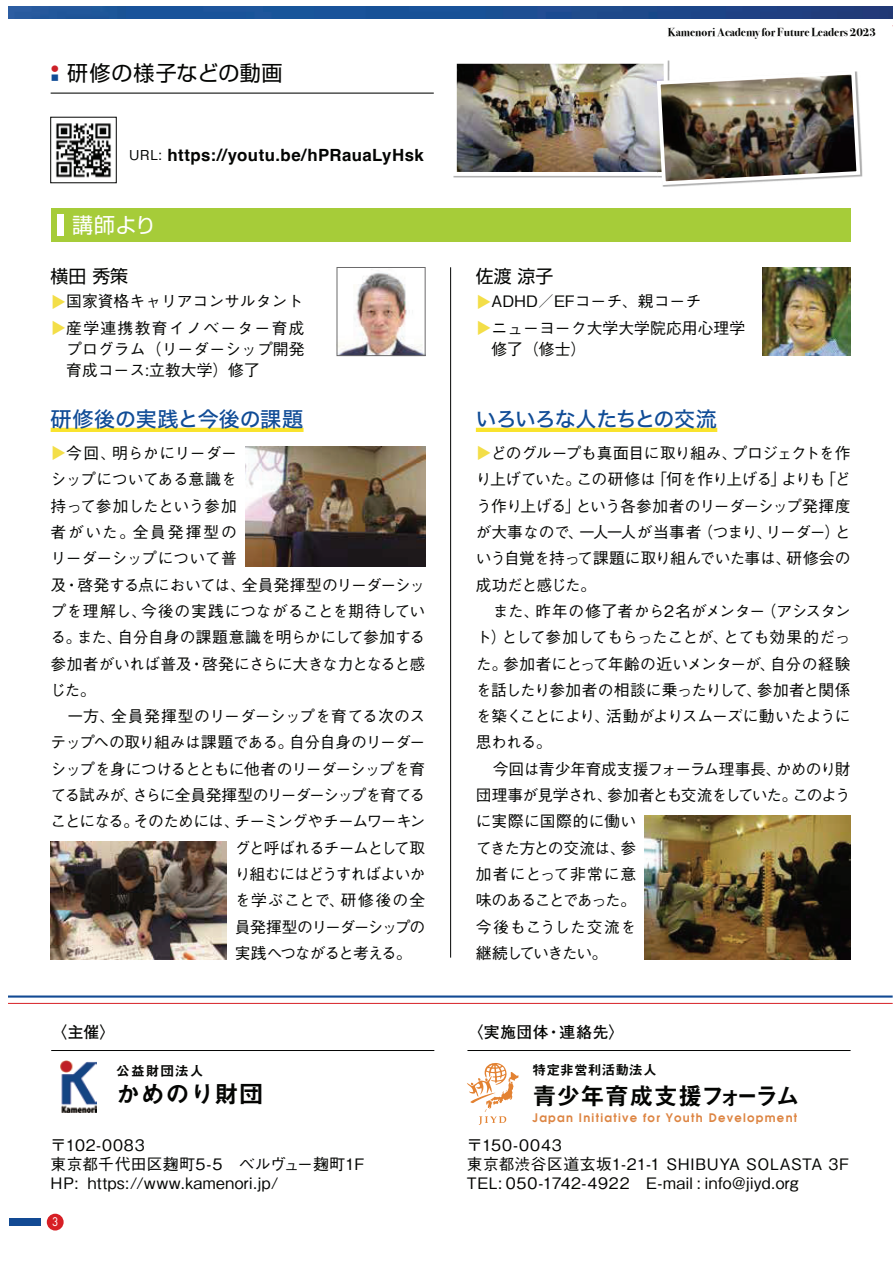
<style>
.page{position:relative;width:893px;height:1263px;background:#fff}
.page>*{position:absolute;margin:0;border:0;box-sizing:border-box;transform-origin:0 0}
.t1{font:24.15px "Midashi Go Pro MB31 90 msp RKSJ H";letter-spacing:-.01em;color:#040503}
.t2{font:24.15px "Midashi Go Pro MB31 90 msp RKSJ H";letter-spacing:.01em;color:#040503}
.t3{font:21px "Hira Kaku Std W5 90 msp RKSJ H";letter-spacing:-.015em;color:#104c96}
.t4{font:21px "Hira Kaku Std W5 90 msp RKSJ H";letter-spacing:-.045em;color:#104c96}
.t5{font:21px "Shin Go Pro Regular 90 msp RKSJ H";letter-spacing:.025em;color:#040503}
.t6{font:21px "Shin Go Pro Regular 90 msp RKSJ H";color:#fff}
.t7{font:17.85px "Shin Go Pro Regular 90 msp RKSJ H";color:#040503}
.t8{font:700 16.8px "Helvetica";letter-spacing:.025em;color:#040503}
.t9{font:15.75px/26.2px "Gothic BBB Pro Medium 90 msp RKSJ H";letter-spacing:-.015em;color:#040503;text-align:justify}
.t10{font:15.75px/18.9px "Gothic BBB Pro Medium 90 msp RKSJ H";letter-spacing:.025em;color:#040503}
.t11{font:15.75px/26.2px "Gothic BBB Pro Medium 90 msp RKSJ H";letter-spacing:-.04em;color:#040503}
.t12{font:15.75px "Gothic BBB Pro Medium 90 msp RKSJ H";letter-spacing:-.055em;color:#040503}
.t13{font:15.75px "Gothic BBB Pro Medium 90 msp RKSJ H";letter-spacing:-.065em;color:#040503}
.t14{font:15.75px "Gothic BBB Pro Medium 90 msp RKSJ H";letter-spacing:-.035em;color:#040503}
.t15{font:15.75px "Gothic BBB Pro Medium 90 msp RKSJ H";letter-spacing:-.07em;color:#040503}
.t16{font:15.75px/21px "Gothic BBB Pro Medium 90 msp RKSJ H";letter-spacing:.005em;color:#040503}
.t17{font:15.75px "Futo Go B101 Pr 5 Bold 90 msp RKSJ H";letter-spacing:.04em;color:#040503}
.t18{font:15.75px "Gothic BBB Pro Medium 90 msp RKSJ H";letter-spacing:-.075em;color:#040503}
.t19{font:15.75px "Gothic BBB Pro Medium 90 msp RKSJ H";letter-spacing:-.085em;color:#040503}
.t20{font:15.75px "Gothic BBB Pro Medium 90 msp RKSJ H";letter-spacing:.07em;color:#040503}
.t21{font:15.75px "Hira Kaku Std W3 90 msp RKSJ H";color:#f3de48}
.t22{font:13.65px "Midashi Go Pro MB31 90 msp RKSJ H";letter-spacing:.01em;color:#040503}
.t23{font:700 11.55px "Bodoni Svty Two ITCTT";color:#040503}
.t24{font:600 11.55px "Avant Garde";letter-spacing:.11em;color:#dd8543}
.t25{font:11.55px "Futura";color:#fff;scale:.9 1}
.t26{font:7.35px "Shin Go Pro Regular 90 msp RKSJ H";color:#cc2028}
.s1{color:#104c96}
.s2{font-family:"Gothic BBB Pro Medium 90 msp RKSJ H";font-weight:400;font-size:13.65px}
</style>
<div class="page">
<img style="left:9px;top:6px;width:884px;height:13px">
<hr style="left:51px;top:428px;width:253px;height:4px;background:#f9e32c">
<hr style="left:476px;top:428px;width:241px;height:4px;background:#f9e32c">
<hr style="left:9px;top:1003px;width:884px;height:1px;background:#d71f25">
<hr style="left:9px;top:996px;width:884px;height:2px;background:#124a93">
<svg style="left:467px;top:1063px;width:51px;height:62px"></svg>
<hr style="left:467px;top:1050px;width:383px;height:1px;background:#040504">
<img style="left:61px;top:1060px;width:35px;height:52px">
<hr style="left:51px;top:1050px;width:383px;height:1px;background:#040504">
<div style="left:51px;top:208px;width:799px;height:34px;background:#a6cc39"></div>
<div style="left:57px;top:215px;width:6px;height:21px;background:#fff"></div>
<hr style="left:51px;top:93px;width:383px;height:1px;background:#040504">
<img style="left:453px;top:60px;width:409px;height:127px">
<img style="left:56px;top:123px;width:55px;height:55px">
<div style="left:47px;top:1214px;width:17px;height:17px;background:#d71f25;border-radius:50%"></div>
<div style="left:9px;top:1219px;width:32px;height:7px;background:#124a93"></div>
<img style="left:762px;top:267px;width:88px;height:88px">
<img style="left:339px;top:269px;width:84px;height:85px">
<div style="left:337px;top:267px;width:88px;height:89px;border:1px solid #6b6a6b"></div>
<img style="left:51px;top:842px;width:175px;height:117px">
<img style="left:245px;top:446px;width:180px;height:120px">
<hr style="left:450px;top:267px;width:1px;height:691px;background:#040504">
<img style="left:644px;top:816px;width:206px;height:143px">
<p class="t26" style="left:58px;top:65px;width:18px;rotate:90deg">●<span class="s1">■</span></p>
<h2 class="t5" style="left:67px;top:65px;width:217px">研修の様子などの動画</h2>
<p class="t8" style="left:129px;top:148px;width:296px"><span class="s2">URL:</span> https://youtu.be/hPRauaLyHsk</p>
<h2 class="t6" style="left:72px;top:217px;width:86px">講師より</h2>
<p class="t7" style="left:51px;top:270px;width:79px">横田 秀策</p>
<p class="t21" style="left:64px;top:294px;width:17px;rotate:90deg">▲</p>
<p class="t9" style="left:66px;top:291px;width:238px">国家資格キャリアコンサルタント</p>
<p class="t21" style="left:64px;top:320px;width:17px;rotate:90deg">▲</p>
<p class="t9" style="left:66px;top:319px;width:240px;line-height:21px">産学連携教育イノベーター育成プログラム（リーダーシップ開発育成コース:立教大学）修了</p>
<h2 class="t3" style="left:51px;top:411px;width:254px">研修後の実践と今後の課題</h2>
<p class="t21" style="left:64px;top:445px;width:17px;rotate:90deg">▲</p>
<p class="t9" style="left:51px;top:442px;width:376px;text-align:left;text-indent:16px">今回、明らかにリーダー<br>シップについてある意識を<br>持って参加したという参加<br>者がいた。全員発揮型の<br>リーダーシップについて普<br>及・啓発する点においては、全員発揮型のリーダーシップを理解し、今後の実践につながることを期待している。また、自分自身の課題意識を明らかにして参加する参加者がいれば普及・啓発にさらに大きな力となると感じた。</p>
<p class="t9" style="left:67px;top:705px;width:359px">一方、全員発揮型のリーダーシップを育てる次のス</p>
<p class="t14" style="left:51px;top:737px;width:376px">テップへの取り組みは課題である。自分自身のリーダー</p>
<p class="t12" style="left:51px;top:763px;width:376px">シップを身につけるとともに他者のリーダーシップを育</p>
<p class="t13" style="left:51px;top:789px;width:376px">てる試みが、さらに全員発揮型のリーダーシップを育てる</p>
<p class="t12" style="left:51px;top:816px;width:376px">ことになる。そのためには、チーミングやチームワーキン</p>
<p class="t18" style="left:235px;top:842px;width:192px">グと呼ばれるチームとして取</p>
<p class="t15" style="left:235px;top:868px;width:192px">り組むにはどうすればよいか</p>
<p class="t20" style="left:235px;top:895px;width:192px">を学ぶことで、研修後の全</p>
<p class="t19" style="left:235px;top:921px;width:192px">員発揮型のリーダーシップの</p>
<p class="t15" style="left:235px;top:947px;width:178px">実践へつながると考える。</p>
<p class="t17" style="left:51px;top:1026px;width:66px">〈主催〉</p>
<p class="t22" style="left:116px;top:1066px;width:89px">公益財団法人</p>
<h1 class="t2" style="left:116px;top:1084px;width:149px">かめのり財団</h1>
<p class="t10" style="left:51px;top:1138px;width:315px">〒102-0083<br>東京都千代田区麹町5-5　ベルヴュー麹町1F<br>HP: https://www.kamenori.jp/</p>
<p class="t25" style="left:52px;top:1216px;width:9px">3</p>
<p class="t23" style="left:668px;top:25px;width:210px">Kamenori Academy for Future Leaders 2023</p>
<p class="t7" style="left:476px;top:270px;width:79px">佐渡 涼子</p>
<p class="t21" style="left:489px;top:294px;width:17px;rotate:90deg">▲</p>
<p class="t9" style="left:491px;top:291px;width:211px">ADHD／EFコーチ、親コーチ</p>
<p class="t21" style="left:489px;top:320px;width:17px;rotate:90deg">▲</p>
<p class="t16" style="left:491px;top:319px;width:255px">ニューヨーク大学大学院応用心理学修了（修士）</p>
<h2 class="t4" style="left:476px;top:411px;width:243px">いろいろな人たちとの交流</h2>
<p class="t21" style="left:489px;top:445px;width:17px;rotate:90deg">▲</p>
<p class="t9" style="left:476px;top:442px;width:376px;text-indent:15px">どのグループも真面目に取り組み、プロジェクトを作り上げていた。この研修は「何を作り上げる」よりも「どう作り上げる」という各参加者のリーダーシップ発揮度が大事なので、一人一人が当事者（つまり、リーダー）という自覚を持って課題に取り組んでいた事は、研修会の成功だと感じた。</p>
<p class="t9" style="left:476px;top:600px;width:376px;text-indent:17px">また、昨年の修了者から2名がメンター（アシスタント）として参加してもらったことが、とても効果的だった。参加者にとって年齢の近いメンターが、自分の経験を話したり参加者の相談に乗ったりして、参加者と関係を築くことにより、活動がよりスムーズに動いたように思われる。</p>
<p class="t11" style="left:476px;top:758px;width:376px;text-indent:17px">今回は青少年育成支援フォーラム理事長、かめのり財団理事が見学され、参加者とも交流をしていた。このように実際に国際的に働い<br>てきた方との交流は、参<br>加者にとって非常に意<br>味のあることであった。<br>今後もこうした交流を<br>継続していきたい。</p>
<p class="t17" style="left:467px;top:1026px;width:159px">〈実施団体・連絡先〉</p>
<p class="t22" style="left:532px;top:1064px;width:126px">特定非営利活動法人</p>
<h1 class="t1" style="left:532px;top:1086px;width:269px">青少年育成支援フォーラム</h1>
<p class="t24" style="left:532px;top:1112px;width:266px">Japan Initiative for Youth Development</p>
<p class="t10" style="left:467px;top:1138px;width:384px">〒150-0043　<br>東京都渋谷区道玄坂1-21-1 SHIBUYA SOLASTA 3F<br>TEL: 050-1742-4922　E-mail : info@jiyd.org</p>
</div>
